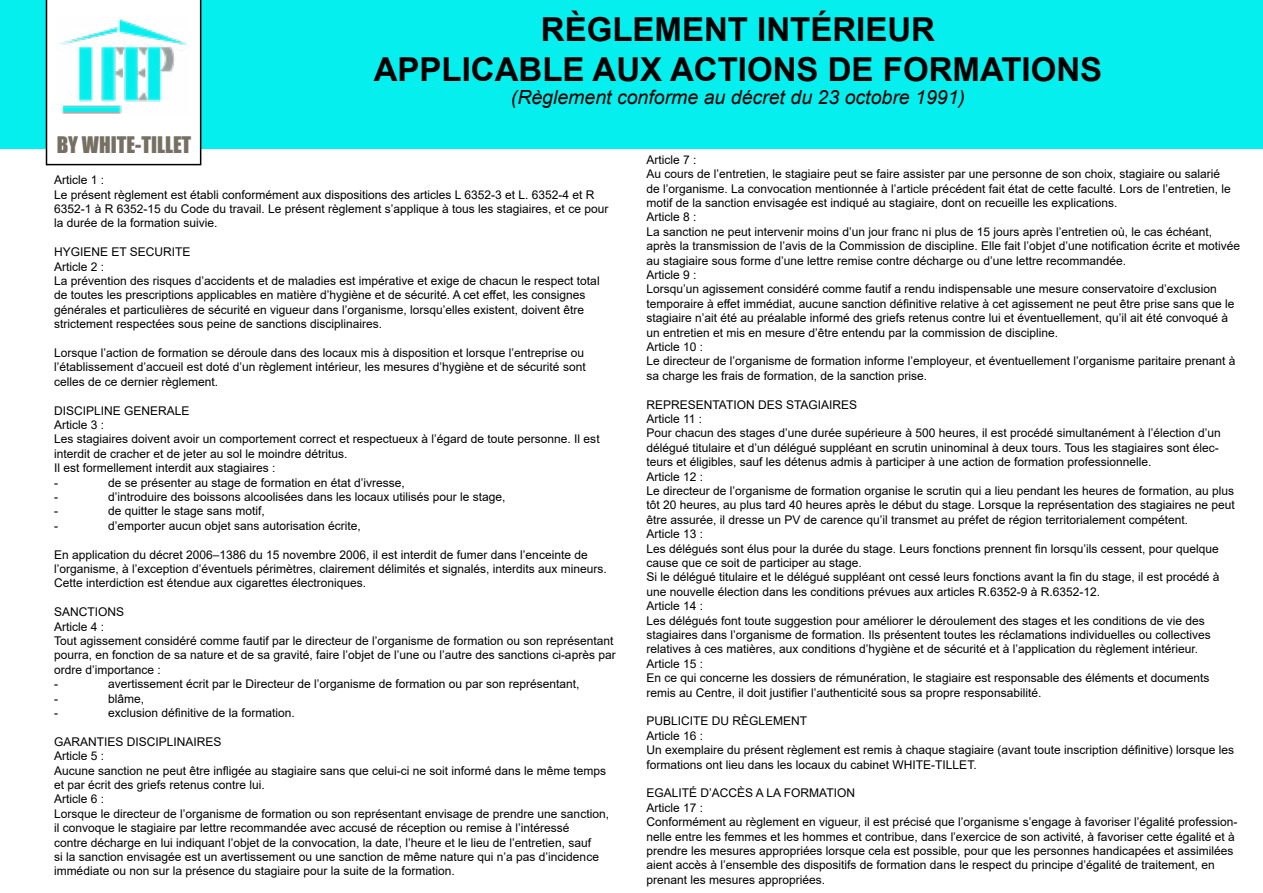
<style>
.page{position:relative;width:1263px;height:893px;background:#fff}
.page>*{position:absolute;margin:0;border:0;box-sizing:border-box;transform-origin:0 0}
.t1{font:700 33px/39.6px "Arial";color:#000;text-align:center}
.t2{font:21px "Impact";color:#766f64}
.t3{font:italic 19.5px "Arial";color:#000}
.t4{font:12px/14.4px "Arial";color:#000}
</style>
<div class="page">
<div style="left:0;top:0;width:1263px;height:149px;background:#05efef"></div>
<svg style="left:46px;top:0;width:155px;height:165px"></svg>
<h1 class="t1" style="left:374px;top:10px;width:730px">RÈGLEMENT INTÉRIEUR<br>APPLICABLE AUX ACTIONS DE FORMATIONS</h1>
<h3 class="t3" style="left:511px;top:84px;width:456px">(Règlement conforme au décret du 23 octobre 1991)</h3>
<h2 class="t2" style="left:57px;top:128px;width:136px">BY WHITE-TILLET</h2>
<p class="t4" style="left:54px;top:173px;width:556px">Article 1 :<br>Le présent règlement est établi conformément aux dispositions des articles L 6352-3 et L. 6352-4 et R 6352-1 à R 6352-15 du Code du travail. Le présent règlement s’applique à tous les stagiaires, et ce pour la durée de la formation suivie.</p>
<p class="t4" style="left:54px;top:245px;width:547px">HYGIENE ET SECURITE<br>Article 2 :<br>La prévention des risques d’accidents et de maladies est impérative et exige de chacun le respect total de toutes les prescriptions applicables en matière d’hygiène et de sécurité. A cet effet, les consignes générales et particulières de sécurité en vigueur dans l’organisme, lorsqu’elles existent, doivent être strictement respectées sous peine de sanctions disciplinaires.</p>
<p class="t4" style="left:54px;top:345px;width:533px;text-align:justify">Lorsque l’action de formation se déroule dans des locaux mis à disposition et lorsque l’entreprise ou l’établissement d’accueil est doté d’un règlement intérieur, les mesures d’hygiène et de sécurité sont celles de ce dernier règlement.</p>
<p class="t4" style="left:54px;top:403px;width:547px">DISCIPLINE GENERALE<br>Article 3 :<br>Les stagiaires doivent avoir un comportement correct et respectueux à l’égard de toute personne. Il est interdit de cracher et de jeter au sol le moindre détritus.<br>Il est formellement interdit aux stagiaires :<br>-</p>
<p class="t4" style="left:108px;top:475px;width:298px">de se présenter au stage de formation en état d’ivresse,</p>
<p class="t4" style="left:54px;top:489px;width:5px">-</p>
<p class="t4" style="left:108px;top:489px;width:399px">d’introduire des boissons alcoolisées dans les locaux utilisés pour le stage,</p>
<p class="t4" style="left:54px;top:504px;width:5px">-</p>
<p class="t4" style="left:108px;top:504px;width:158px">de quitter le stage sans motif,</p>
<p class="t4" style="left:54px;top:518px;width:5px">-</p>
<p class="t4" style="left:108px;top:518px;width:254px">d’emporter aucun objet sans autorisation écrite,</p>
<p class="t4" style="left:54px;top:547px;width:554px">En application du décret 2006–1386 du 15 novembre 2006, il est interdit de fumer dans l’enceinte de l’organisme, à l’exception d’éventuels périmètres, clairement délimités et signalés, interdits aux mineurs.<br>Cette interdiction est étendue aux cigarettes électroniques.</p>
<p class="t4" style="left:54px;top:605px;width:563px">SANCTIONS<br>Article 4 :<br>Tout agissement considéré comme fautif par le directeur de l’organisme de formation ou son représentant pourra, en fonction de sa nature et de sa gravité, faire l’objet de l’une ou l’autre des sanctions ci-après par ordre d’importance :<br>-</p>
<p class="t4" style="left:108px;top:677px;width:473px">avertissement écrit par le Directeur de l’organisme de formation ou par son représentant,</p>
<p class="t4" style="left:54px;top:691px;width:5px">-</p>
<p class="t4" style="left:108px;top:691px;width:38px">blâme,</p>
<p class="t4" style="left:54px;top:705px;width:5px">-</p>
<p class="t4" style="left:108px;top:705px;width:188px">exclusion définitive de la formation.</p>
<p class="t4" style="left:54px;top:734px;width:556px">GARANTIES DISCIPLINAIRES<br>Article 5 :<br>Aucune sanction ne peut être infligée au stagiaire sans que celui-ci ne soit informé dans le même temps et par écrit des griefs retenus contre lui.<br>Article 6 :<br>Lorsque le directeur de l’organisme de formation ou son représentant envisage de prendre une sanction, il convoque le stagiaire par lettre recommandée avec accusé de réception ou remise à l’intéressé<br>contre décharge en lui indiquant l’objet de la convocation, la date, l’heure et le lieu de l’entretien, sauf<br>si la sanction envisagée est un avertissement ou une sanction de même nature qui n’a pas d’incidence immédiate ou non sur la présence du stagiaire pour la suite de la formation.</p>
<p class="t4" style="left:646px;top:152px;width:595px">Article 7 :<br>Au cours de l’entretien, le stagiaire peut se faire assister par une personne de son choix, stagiaire ou salarié<br>de l’organisme. La convocation mentionnée à l’article précédent fait état de cette faculté. Lors de l’entretien, le motif de la sanction envisagée est indiqué au stagiaire, dont on recueille les explications.<br>Article 8 :<br>La sanction ne peut intervenir moins d’un jour franc ni plus de 15 jours après l’entretien où, le cas échéant, après la transmission de l’avis de la Commission de discipline. Elle fait l’objet d’une notification écrite et motivée au stagiaire sous forme d’une lettre remise contre décharge ou d’une lettre recommandée.<br>Article 9 :<br>Lorsqu’un agissement considéré comme fautif a rendu indispensable une mesure conservatoire d’exclusion temporaire à effet immédiat, aucune sanction définitive relative à cet agissement ne peut être prise sans que le stagiaire n’ait été au préalable informé des griefs retenus contre lui et éventuellement, qu’il ait été convoqué à un entretien et mis en mesure d’être entendu par la commission de discipline.<br>Article 10 :<br>Le directeur de l’organisme de formation informe l’employeur, et éventuellement l’organisme paritaire prenant à sa charge les frais de formation, de la sanction prise.</p>
<p class="t4" style="left:646px;top:397px;width:590px">REPRESENTATION DES STAGIAIRES<br>Article 11 :<br>Pour chacun des stages d’une durée supérieure à 500 heures, il est procédé simultanément à l’élection d’un délégué titulaire et d’un délégué suppléant en scrutin uninominal à deux tours. Tous les stagiaires sont élec&shy;teurs et éligibles, sauf les détenus admis à participer à une action de formation professionnelle.<br>Article 12 :<br>Le directeur de l’organisme de formation organise le scrutin qui a lieu pendant les heures de formation, au plus tôt 20 heures, au plus tard 40 heures après le début du stage. Lorsque la représentation des stagiaires ne peut être assurée, il dresse un PV de carence qu’il transmet au préfet de région territorialement compétent.<br>Article 13 :<br>Les délégués sont élus pour la durée du stage. Leurs fonctions prennent fin lorsqu’ils cessent, pour quelque cause que ce soit de participer au stage.<br>Si le délégué titulaire et le délégué suppléant ont cessé leurs fonctions avant la fin du stage, il est procédé à une nouvelle élection dans les conditions prévues aux articles R.6352-9 à R.6352-12.<br>Article 14 :<br>Les délégués font toute suggestion pour améliorer le déroulement des stages et les conditions de vie des stagiaires dans l’organisme de formation. Ils présentent toutes les réclamations individuelles ou collectives relatives à ces matières, aux conditions d’hygiène et de sécurité et à l’application du règlement intérieur.<br>Article 15 :<br>En ce qui concerne les dossiers de rémunération, le stagiaire est responsable des éléments et documents remis au Centre, il doit justifier l’authenticité sous sa propre responsabilité.</p>
<p class="t4" style="left:646px;top:714px;width:589px">PUBLICITE DU RÈGLEMENT<br>Article 16 :<br>Un exemplaire du présent règlement est remis à chaque stagiaire (avant toute inscription définitive) lorsque les formations ont lieu dans les locaux du cabinet WHITE-TILLET.</p>
<p class="t4" style="left:646px;top:786px;width:592px">EGALITÉ D’ACCÈS A LA FORMATION<br>Article 17 :<br>Conformément au règlement en vigueur, il est précisé que l’organisme s’engage à favoriser l’égalité profession&shy;nelle entre les femmes et les hommes et contribue, dans l’exercice de son activité, à favoriser cette égalité et à prendre les mesures appropriées lorsque cela est possible, pour que les personnes handicapées et assimilées aient accès à l’ensemble des dispositifs de formation dans le respect du principe d’égalité de traitement, en prenant les mesures appropriées.</p>
</div>
